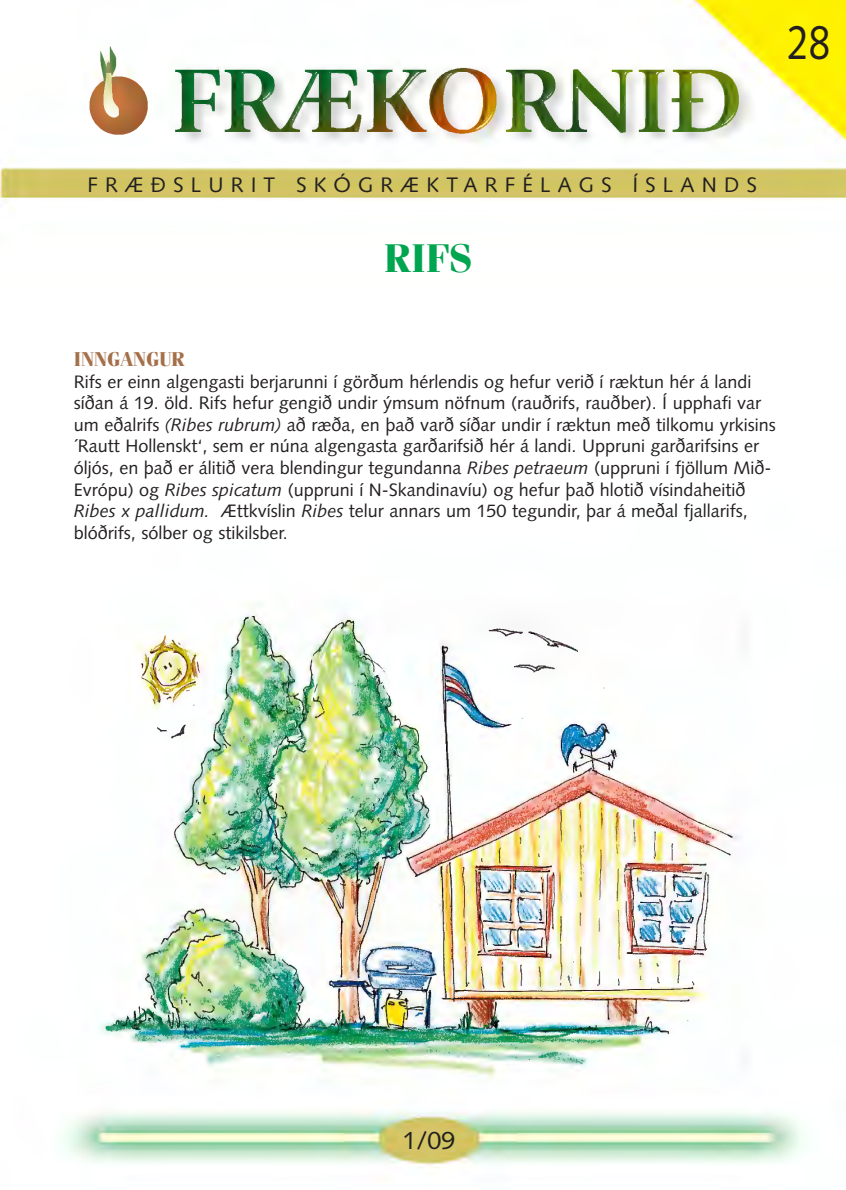
<style>
.page{position:relative;width:846px;height:1190px;background:#fff}
.page>*{position:absolute;margin:0;border:0;box-sizing:border-box;transform-origin:0 0}
.t1{font:48px "Syntax LT Std";color:#231f20;scale:.8 1}
.t2{font:700 40px "Fenice Std";color:#00a54f}
.t3{font:25px "Syntax LT Std";color:#231f20}
.t4{font:21px "Syntax LT Std";letter-spacing:.34em;color:#231f20}
.t5{font:700 20px "Fenice Std";color:#a46f49}
.t6{font:18px/21.6px "Syntax LT Std";color:#231f20}
.s1{font-style:italic}
</style>
<div class="page">
<img style="left:0;top:0;width:846px;height:1173px">
<h1 class="t1" style="left:787px;top:14px;width:55px">28</h1>
<p class="t4" style="left:87px;top:172px;width:671px">FRÆÐSLURIT SKÓGRÆKTARFÉLAGS ÍSLANDS</p>
<h2 class="t2" style="left:385px;top:234px;width:89px">Rifs</h2>
<p class="t5" style="left:74px;top:347px;width:113px">INNGANGUR</p>
<p class="t6" style="left:74px;top:371px;width:703px">Rifs er einn algengasti berjarunni í görðum hérlendis og hefur verið í ræktun hér á landi síðan á 19. öld. Rifs hefur gengið undir ýmsum nöfnum (rauðrifs, rauðber). Í upphafi var um eðalrifs <span class="s1">(Ribes rubrum)</span> að ræða, en það varð síðar undir í ræktun með tilkomu yrkisins ´Rautt Hollenskt‘, sem er núna algengasta garðarifsið hér á landi. Uppruni garðarifsins er óljós, en það er álitið vera blendingur tegundanna <span class="s1">Ribes petraeum</span> (uppruni í fjöllum Mið-Evrópu) og <span class="s1">Ribes spicatum</span> (uppruni í N-Skandinavíu) og hefur það hlotið vísindaheitið <span class="s1">Ribes x pallidum.</span> Ættkvíslin <span class="s1">Ribes</span> telur annars um 150 tegundir, þar á meðal fjallarifs, blóðrifs, sólber og stikilsber.</p>
<h3 class="t3" style="left:402px;top:1125px;width:54px">1/09</h3>
</div>
